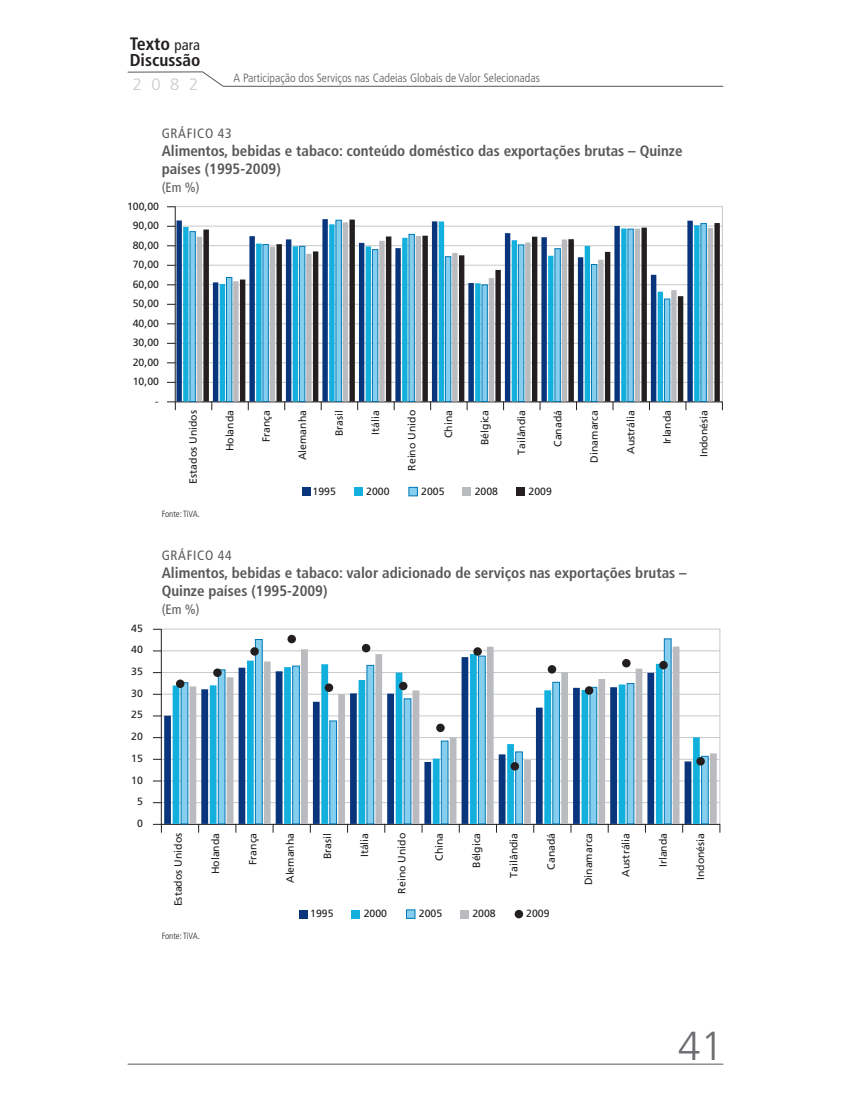
<style>
.page{position:relative;width:851px;height:1106px;background:#fff}
.page>*{position:absolute;margin:0;border:0;box-sizing:border-box;transform-origin:0 0}
.t1{font:300 40.5px "Frutiger LT Pro";color:#6c6d70}
.t2{font:700 condensed 18px "Frutiger LT Pro";color:#231f20}
.t3{font:700 condensed 17.25px "Frutiger LT Pro";color:#231f20}
.t4{font:300 16.5px "Frutiger LT Pro";color:#c9cacc}
.titulo_2_titulo{font:700 condensed 15px/18px "Frutiger LT Pro";color:#57585a}
.titulo_1_numero{font:condensed 13.5px "Frutiger LT Pro";letter-spacing:.05em;color:#57585a}
.titulo_3_retitulo{font:condensed 13.5px "Frutiger LT Pro";color:#57585a}
.t5{font:300 condensed 12px "Frutiger LT Pro";color:#57585a}
.t6{font:10.5px "Frutiger LT Pro";color:#231f20}
.fonte_elaboracao_soz{font:300 condensed 9px "Frutiger LT Pro";color:#231f20}
.s1{font-weight:400;font-size:15px}
</style>
<div class="page">
<svg style="left:127px;top:71px;width:597px;height:16px"></svg>
<hr style="left:128px;top:1063px;width:595px;height:1px;background:#57585a">
<hr style="left:175px;top:206px;width:547px;height:1px;background:#c7c8ca">
<hr style="left:175px;top:226px;width:547px;height:1px;background:#c7c8ca">
<hr style="left:175px;top:245px;width:547px;height:1px;background:#c7c8ca">
<hr style="left:175px;top:265px;width:547px;height:1px;background:#c7c8ca">
<hr style="left:175px;top:284px;width:547px;height:1px;background:#c7c8ca">
<hr style="left:175px;top:304px;width:547px;height:1px;background:#c7c8ca">
<hr style="left:175px;top:323px;width:547px;height:1px;background:#c7c8ca">
<hr style="left:175px;top:343px;width:547px;height:1px;background:#c7c8ca">
<hr style="left:175px;top:362px;width:547px;height:1px;background:#c7c8ca">
<hr style="left:175px;top:382px;width:547px;height:1px;background:#c7c8ca">
<svg style="left:167px;top:401px;width:9px;height:9px"></svg>
<hr style="left:175px;top:206px;width:1px;height:196px;background:#231f20">
<hr style="left:722px;top:206px;width:1px;height:196px;background:#c7c8ca">
<hr style="left:175px;top:401px;width:547px;height:1px;background:#231f20">
<svg style="left:189px;top:225px;width:517px;height:177px"></svg>
<svg style="left:203px;top:219px;width:516px;height:182px"></svg>
<div style="left:302px;top:487px;width:8px;height:9px;background:#08357c"></div>
<div style="left:354px;top:487px;width:8px;height:9px;background:#13b0de"></div>
<div style="left:409px;top:487px;width:8px;height:9px;background:#86ceed"></div>
<div style="left:408px;top:487px;width:9px;height:9px;border:1px solid #0078b6"></div>
<div style="left:462px;top:487px;width:9px;height:9px;background:#babbbe"></div>
<div style="left:516px;top:487px;width:8px;height:9px;background:#231f20"></div>
<hr style="left:161px;top:629px;width:558px;height:1px;background:#c7c8ca">
<hr style="left:161px;top:650px;width:558px;height:1px;background:#c7c8ca">
<hr style="left:161px;top:672px;width:558px;height:1px;background:#c7c8ca">
<hr style="left:161px;top:694px;width:558px;height:1px;background:#c7c8ca">
<hr style="left:161px;top:715px;width:558px;height:1px;background:#c7c8ca">
<hr style="left:161px;top:737px;width:558px;height:1px;background:#c7c8ca">
<hr style="left:161px;top:759px;width:558px;height:1px;background:#c7c8ca">
<hr style="left:161px;top:780px;width:558px;height:1px;background:#c7c8ca">
<hr style="left:161px;top:802px;width:558px;height:1px;background:#c7c8ca">
<svg style="left:153px;top:824px;width:9px;height:8px"></svg>
<hr style="left:161px;top:629px;width:1px;height:195px;background:#231f20">
<hr style="left:719px;top:629px;width:1px;height:195px;background:#c7c8ca">
<hr style="left:161px;top:824px;width:559px;height:1px;background:#231f20">
<svg style="left:181px;top:638px;width:491px;height:186px"></svg>
<svg style="left:189px;top:646px;width:527px;height:178px"></svg>
<div style="left:176px;top:679px;width:8px;height:9px;background:#231f20;border-radius:50%"></div>
<div style="left:213px;top:668px;width:9px;height:9px;background:#231f20;border-radius:50%"></div>
<div style="left:250px;top:647px;width:9px;height:8px;background:#231f20;border-radius:50%"></div>
<div style="left:287px;top:635px;width:9px;height:8px;background:#231f20;border-radius:50%"></div>
<div style="left:324px;top:683px;width:9px;height:9px;background:#231f20;border-radius:50%"></div>
<div style="left:362px;top:644px;width:8px;height:8px;background:#231f20;border-radius:50%"></div>
<div style="left:399px;top:681px;width:8px;height:9px;background:#231f20;border-radius:50%"></div>
<div style="left:436px;top:723px;width:8px;height:9px;background:#231f20;border-radius:50%"></div>
<div style="left:473px;top:647px;width:9px;height:8px;background:#231f20;border-radius:50%"></div>
<div style="left:510px;top:762px;width:9px;height:8px;background:#231f20;border-radius:50%"></div>
<div style="left:547px;top:665px;width:9px;height:8px;background:#231f20;border-radius:50%"></div>
<div style="left:584px;top:686px;width:9px;height:8px;background:#231f20;border-radius:50%"></div>
<div style="left:622px;top:659px;width:8px;height:8px;background:#231f20;border-radius:50%"></div>
<div style="left:659px;top:661px;width:8px;height:8px;background:#231f20;border-radius:50%"></div>
<div style="left:696px;top:757px;width:8px;height:8px;background:#231f20;border-radius:50%"></div>
<svg style="left:514px;top:909px;width:9px;height:9px"></svg>
<div style="left:299px;top:909px;width:9px;height:9px;background:#08357c"></div>
<div style="left:351px;top:909px;width:9px;height:9px;background:#13b0de"></div>
<div style="left:406px;top:909px;width:9px;height:9px;background:#86ceed"></div>
<div style="left:406px;top:909px;width:9px;height:9px;border:1px solid #0078b6"></div>
<div style="left:460px;top:909px;width:8px;height:9px;background:#babbbe"></div>
<h2 class="t2" style="left:130px;top:33px;width:72px">Texto <span class="s1">para</span></h2>
<h3 class="t3" style="left:130px;top:50px;width:72px">Discussão</h3>
<h3 class="t4" style="left:133px;top:75px;width:67px">2082</h3>
<p class="t5" style="left:233px;top:71px;width:308px">A Participação dos Serviços nas Cadeias Globais de Valor Selecionadas</p>
<p class="titulo_1_numero" style="left:162px;top:125px;width:71px">GRÁFICO 43</p>
<p class="titulo_2_titulo" style="left:162px;top:142px;width:522px">Alimentos, bebidas e tabaco: conteúdo doméstico das exportações brutas – Quinze países (1995-2009)</p>
<p class="titulo_3_retitulo" style="left:162px;top:179px;width:39px">(Em %)</p>
<p class="t6" style="left:127px;top:200px;width:34px">100,00</p>
<p class="t6" style="left:133px;top:219px;width:28px">90,00</p>
<p class="t6" style="left:133px;top:239px;width:28px">80,00</p>
<p class="t6" style="left:133px;top:258px;width:28px">70,00</p>
<p class="t6" style="left:133px;top:278px;width:28px">60,00</p>
<p class="t6" style="left:133px;top:297px;width:28px">50,00</p>
<p class="t6" style="left:133px;top:317px;width:28px">40,00</p>
<p class="t6" style="left:133px;top:336px;width:28px">30,00</p>
<p class="t6" style="left:133px;top:356px;width:28px">20,00</p>
<p class="t6" style="left:133px;top:375px;width:28px">10,00</p>
<p class="t6" style="left:155px;top:395px;width:5px">-</p>
<p class="t6" style="left:131px;top:622px;width:13px">45</p>
<p class="t6" style="left:131px;top:643px;width:13px">40</p>
<p class="t6" style="left:131px;top:665px;width:13px">35</p>
<p class="t6" style="left:131px;top:687px;width:13px">30</p>
<p class="t6" style="left:131px;top:708px;width:13px">25</p>
<p class="t6" style="left:131px;top:730px;width:13px">20</p>
<p class="t6" style="left:131px;top:752px;width:13px">15</p>
<p class="t6" style="left:131px;top:773px;width:13px">10</p>
<p class="t6" style="left:137px;top:795px;width:7px">5</p>
<p class="t6" style="left:137px;top:817px;width:7px">0</p>
<p class="t6" style="left:187px;top:483px;width:75px;rotate:-90deg">Estados Unidos</p>
<p class="t6" style="left:223px;top:451px;width:43px;rotate:-90deg">Holanda</p>
<p class="t6" style="left:260px;top:442px;width:34px;rotate:-90deg">França</p>
<p class="t6" style="left:296px;top:460px;width:52px;rotate:-90deg">Alemanha</p>
<p class="t6" style="left:333px;top:436px;width:28px;rotate:-90deg">Brasil</p>
<p class="t6" style="left:369px;top:434px;width:26px;rotate:-90deg">Itália</p>
<p class="t6" style="left:406px;top:470px;width:62px;rotate:-90deg">Reino Unido</p>
<p class="t6" style="left:442px;top:438px;width:30px;rotate:-90deg">China</p>
<p class="t6" style="left:478px;top:445px;width:37px;rotate:-90deg">Bélgica</p>
<p class="t6" style="left:515px;top:455px;width:46px;rotate:-90deg">Tailândia</p>
<p class="t6" style="left:551px;top:447px;width:38px;rotate:-90deg">Canadá</p>
<p class="t6" style="left:588px;top:462px;width:54px;rotate:-90deg">Dinamarca</p>
<p class="t6" style="left:624px;top:454px;width:45px;rotate:-90deg">Austrália</p>
<p class="t6" style="left:661px;top:444px;width:36px;rotate:-90deg">Irlanda</p>
<p class="t6" style="left:697px;top:457px;width:49px;rotate:-90deg">Indonésia</p>
<p class="fonte_elaboracao_soz" style="left:162px;top:508px;width:40px">Fonte: TiVA.</p>
<p class="titulo_1_numero" style="left:162px;top:547px;width:71px">GRÁFICO 44</p>
<p class="titulo_2_titulo" style="left:162px;top:564px;width:526px">Alimentos, bebidas e tabaco: valor adicionado de serviços nas exportações brutas –<br>Quinze países (1995-2009)</p>
<p class="titulo_3_retitulo" style="left:162px;top:601px;width:39px">(Em %)</p>
<p class="t6" style="left:312px;top:485px;width:25px">1995</p>
<p class="t6" style="left:366px;top:485px;width:25px">2000</p>
<p class="t6" style="left:421px;top:485px;width:25px">2005</p>
<p class="t6" style="left:474px;top:485px;width:25px">2008</p>
<p class="t6" style="left:528px;top:485px;width:25px">2009</p>
<p class="t6" style="left:172px;top:906px;width:75px;rotate:-90deg">Estados Unidos</p>
<p class="t6" style="left:209px;top:874px;width:43px;rotate:-90deg">Holanda</p>
<p class="t6" style="left:246px;top:865px;width:34px;rotate:-90deg">França</p>
<p class="t6" style="left:284px;top:883px;width:52px;rotate:-90deg">Alemanha</p>
<p class="t6" style="left:321px;top:859px;width:28px;rotate:-90deg">Brasil</p>
<p class="t6" style="left:358px;top:857px;width:26px;rotate:-90deg">Itália</p>
<p class="t6" style="left:396px;top:893px;width:62px;rotate:-90deg">Reino Unido</p>
<p class="t6" style="left:433px;top:860px;width:30px;rotate:-90deg">China</p>
<p class="t6" style="left:470px;top:867px;width:37px;rotate:-90deg">Bélgica</p>
<p class="t6" style="left:507px;top:877px;width:46px;rotate:-90deg">Tailândia</p>
<p class="t6" style="left:545px;top:869px;width:38px;rotate:-90deg">Canadá</p>
<p class="t6" style="left:582px;top:885px;width:54px;rotate:-90deg">Dinamarca</p>
<p class="t6" style="left:619px;top:876px;width:45px;rotate:-90deg">Austrália</p>
<p class="t6" style="left:657px;top:867px;width:36px;rotate:-90deg">Irlanda</p>
<p class="t6" style="left:694px;top:880px;width:49px;rotate:-90deg">Indonésia</p>
<p class="fonte_elaboracao_soz" style="left:162px;top:931px;width:40px">Fonte: TiVA.</p>
<p class="t6" style="left:310px;top:907px;width:25px">1995</p>
<p class="t6" style="left:364px;top:907px;width:25px">2000</p>
<p class="t6" style="left:419px;top:907px;width:25px">2005</p>
<p class="t6" style="left:472px;top:907px;width:25px">2008</p>
<p class="t6" style="left:526px;top:907px;width:25px">2009</p>
<h1 class="t1" style="left:678px;top:1022px;width:47px">41</h1>
</div>
